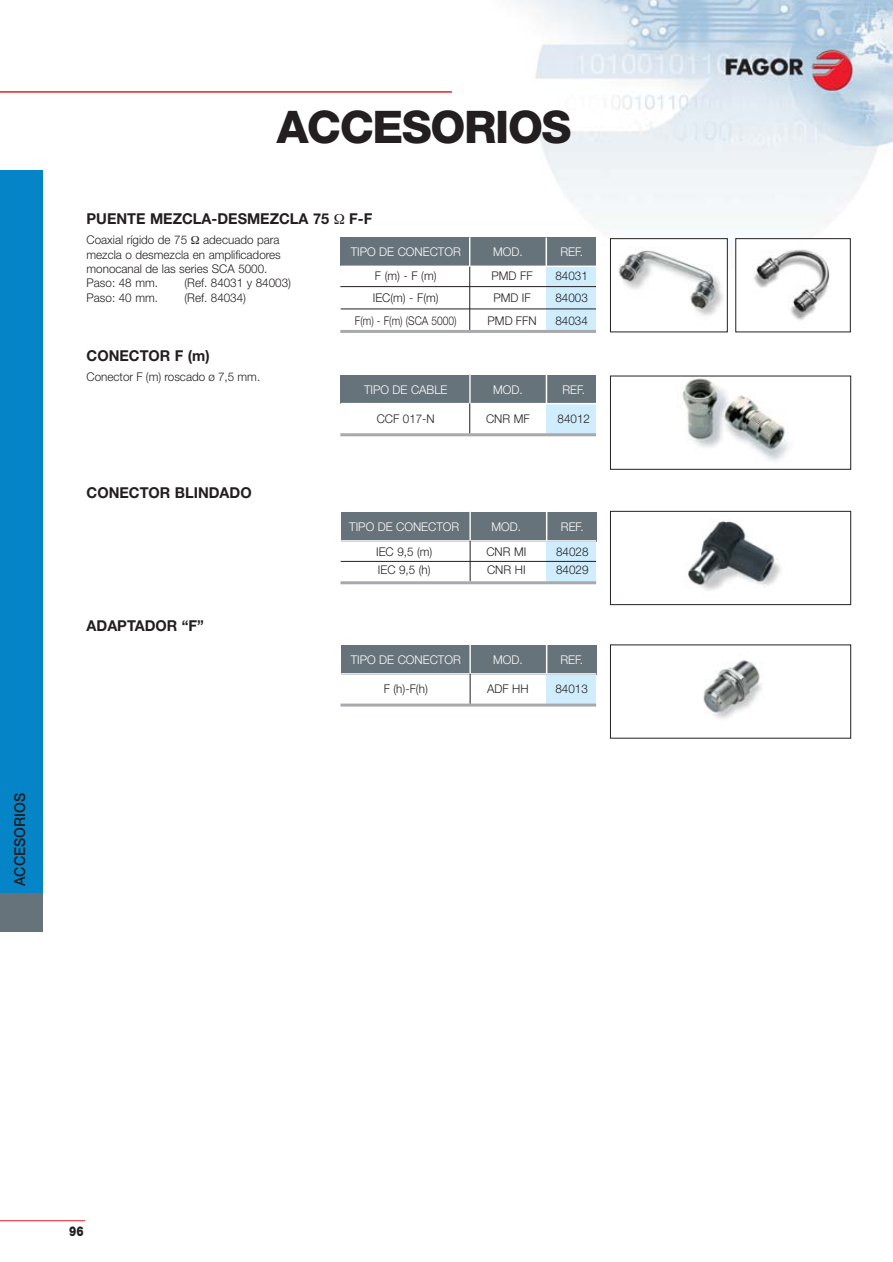
<style>
.page{position:relative;width:893px;height:1262px;background:#fff}
.page>*{position:absolute;margin:0;border:0;box-sizing:border-box;transform-origin:0 0}
.t1{font:800 45px "Helvetica Neue";letter-spacing:-.03em;color:#231f20}
.t2{font:700 15px "Helvetica Neue";color:#231f20}
.t3{font:500 15px "Helvetica Neue";color:#231f20;scale:.95 1}
.t4{font:900 13.5px "Helvetica Neue";color:#231f20;scale:.8 1}
.t5{font:300 12px/14.4px "Helvetica Neue";color:#231f20}
.t6{font:300 12px "Helvetica Neue";color:#fff}
.t7{font:300 12px "Helvetica Neue";color:#231f20;scale:.85 1}
</style>
<div class="page">
<img style="left:0;top:0;width:892px;height:1222px">
<div style="left:0;top:170px;width:43px;height:749px;background:#0584c7"></div>
<div style="left:0;top:893px;width:43px;height:38px;background:#67737a"></div>
<hr style="left:0;top:1220px;width:85px;height:1px;background:#ed1b2d">
<div style="left:546px;top:674px;width:50px;height:30px;background:#cfedfc"></div>
<div style="left:341px;top:645px;width:255px;height:29px;background:#67737a"></div>
<hr style="left:341px;top:673px;width:255px;height:1px;background:#fff">
<hr style="left:470px;top:645px;width:1px;height:59px;background:#231f20">
<svg style="left:546px;top:645px;width:1px;height:28px"></svg>
<hr style="left:469px;top:645px;width:2px;height:29px;background:#fff">
<hr style="left:340px;top:703px;width:256px;height:3px;background:#a7a9ac">
<div style="left:546px;top:541px;width:50px;height:40px;background:#cfedfc"></div>
<div style="left:341px;top:512px;width:255px;height:29px;background:#67737a"></div>
<hr style="left:341px;top:540px;width:255px;height:2px;background:#fff">
<hr style="left:470px;top:512px;width:1px;height:69px;background:#231f20">
<svg style="left:546px;top:512px;width:1px;height:28px"></svg>
<hr style="left:469px;top:512px;width:2px;height:29px;background:#fff">
<hr style="left:340px;top:581px;width:256px;height:3px;background:#a7a9ac">
<hr style="left:340px;top:561px;width:256px;height:1px;background:#231f20">
<div style="left:610px;top:511px;width:240px;height:93px;background:#fff"></div>
<img style="left:688px;top:521px;width:93px;height:70px">
<div style="left:610px;top:511px;width:240px;height:94px;border:1px solid #231f20"></div>
<div style="left:610px;top:645px;width:240px;height:93px;background:#fff"></div>
<img style="left:703px;top:660px;width:59px;height:59px">
<hr style="left:0;top:91px;width:452px;height:2px;background:#ed1b2d">
<div style="left:546px;top:266px;width:50px;height:64px;background:#cfedfc"></div>
<div style="left:341px;top:237px;width:255px;height:29px;background:#67737a"></div>
<hr style="left:340px;top:266px;width:256px;height:1px;background:#fff">
<hr style="left:340px;top:330px;width:256px;height:3px;background:#a7a9ac">
<hr style="left:545px;top:238px;width:2px;height:28px;background:#fff">
<hr style="left:469px;top:238px;width:1px;height:92px;background:#231f20">
<hr style="left:469px;top:237px;width:1px;height:30px;background:#fff">
<hr style="left:340px;top:286px;width:256px;height:1px;background:#231f20">
<hr style="left:340px;top:309px;width:256px;height:1px;background:#231f20">
<img style="left:612px;top:240px;width:113px;height:90px">
<div style="left:610px;top:238px;width:117px;height:94px;border:1px solid #231f20"></div>
<div style="left:736px;top:239px;width:114px;height:93px;background:#fff"></div>
<img style="left:754px;top:249px;width:76px;height:71px">
<div style="left:735px;top:238px;width:115px;height:94px;border:1px solid #231f20"></div>
<div style="left:546px;top:403px;width:50px;height:30px;background:#cfedfc"></div>
<div style="left:341px;top:374px;width:255px;height:29px;background:#67737a"></div>
<hr style="left:340px;top:403px;width:256px;height:1px;background:#fff">
<hr style="left:469px;top:374px;width:1px;height:60px;background:#231f20">
<hr style="left:545px;top:374px;width:2px;height:29px;background:#fff">
<svg style="left:469px;top:374px;width:1px;height:29px"></svg>
<hr style="left:340px;top:433px;width:256px;height:3px;background:#a7a9ac">
<div style="left:610px;top:376px;width:240px;height:93px;background:#fff"></div>
<img style="left:682px;top:378px;width:107px;height:84px">
<svg style="left:334px;top:213px;width:10px;height:11px"></svg>
<svg style="left:191px;top:236px;width:8px;height:8px"></svg>
<p class="t3" style="left:14px;top:886px;width:100px;rotate:-90deg">ACCESORIOS</p>
<h1 class="t1" style="left:277px;top:111px;width:296px">ACCESORIOS</h1>
<p class="t2" style="left:87px;top:213px;width:244px">PUENTE MEZCLA-DESMEZCLA 75</p>
<p class="t2" style="left:349px;top:213px;width:25px">F-F</p>
<p class="t5" style="left:87px;top:234px;width:102px">Coaxial rígido de 75</p>
<p class="t5" style="left:87px;top:234px;width:196px;text-indent:117px">adecuado para mezcla o desmezcla en amplificadores monocanal de las series SCA 5000.<br>Paso: 48 mm.</p>
<p class="t6" style="left:351px;top:248px;width:111px">TIPO DE CONECTOR</p>
<p class="t6" style="left:493px;top:248px;width:31px">MOD.</p>
<p class="t6" style="left:560px;top:248px;width:24px">REF.</p>
<p class="t5" style="left:375px;top:269px;width:63px">F (m) - F (m)</p>
<p class="t5" style="left:491px;top:269px;width:43px">PMD FF</p>
<p class="t5" style="left:555px;top:269px;width:34px">84031</p>
<p class="t5" style="left:373px;top:292px;width:67px">IEC(m) - F(m)</p>
<p class="t5" style="left:493px;top:292px;width:39px">PMD IF</p>
<p class="t5" style="left:555px;top:292px;width:34px">84003</p>
<p class="t7" style="left:355px;top:316px;width:121px">F(m) - F(m) (SCA 5000)</p>
<p class="t5" style="left:487px;top:314px;width:50px">PMD FFN</p>
<p class="t5" style="left:555px;top:314px;width:34px">84034</p>
<p class="t5" style="left:184px;top:277px;width:108px">(Ref. 84031 y 84003)</p>
<p class="t5" style="left:87px;top:291px;width:73px">Paso: 40 mm.</p>
<p class="t5" style="left:184px;top:291px;width:63px">(Ref. 84034)</p>
<p class="t2" style="left:87px;top:350px;width:125px">CONECTOR F (m)</p>
<p class="t5" style="left:87px;top:371px;width:175px">Conector F (m) roscado ø 7,5 mm.</p>
<p class="t2" style="left:87px;top:487px;width:167px">CONECTOR BLINDADO</p>
<p class="t2" style="left:87px;top:620px;width:119px">ADAPTADOR “F”</p>
<p class="t6" style="left:364px;top:385px;width:85px">TIPO DE CABLE</p>
<p class="t6" style="left:493px;top:385px;width:31px">MOD.</p>
<p class="t6" style="left:562px;top:385px;width:24px">REF.</p>
<p class="t5" style="left:376px;top:412px;width:60px">CCF 017-N</p>
<p class="t5" style="left:486px;top:412px;width:45px">CNR MF</p>
<p class="t5" style="left:557px;top:412px;width:34px">84012</p>
<p class="t6" style="left:349px;top:522px;width:111px">TIPO DE CONECTOR</p>
<p class="t6" style="left:491px;top:522px;width:31px">MOD.</p>
<p class="t6" style="left:561px;top:522px;width:24px">REF.</p>
<p class="t5" style="left:376px;top:545px;width:58px">IEC 9,5 (m)</p>
<p class="t5" style="left:486px;top:545px;width:41px">CNR MI</p>
<p class="t5" style="left:556px;top:545px;width:34px">84028</p>
<p class="t5" style="left:378px;top:563px;width:54px">IEC 9,5 (h)</p>
<p class="t5" style="left:487px;top:563px;width:40px">CNR HI</p>
<p class="t5" style="left:556px;top:563px;width:34px">84029</p>
<p class="t6" style="left:351px;top:655px;width:111px">TIPO DE CONECTOR</p>
<p class="t6" style="left:493px;top:655px;width:31px">MOD.</p>
<p class="t6" style="left:560px;top:655px;width:24px">REF.</p>
<p class="t5" style="left:383px;top:683px;width:46px">F (h)-F(h)</p>
<p class="t5" style="left:487px;top:683px;width:43px">ADF HH</p>
<p class="t5" style="left:555px;top:683px;width:34px">84013</p>
<p class="t4" style="left:69px;top:1226px;width:20px">96</p>
</div>
